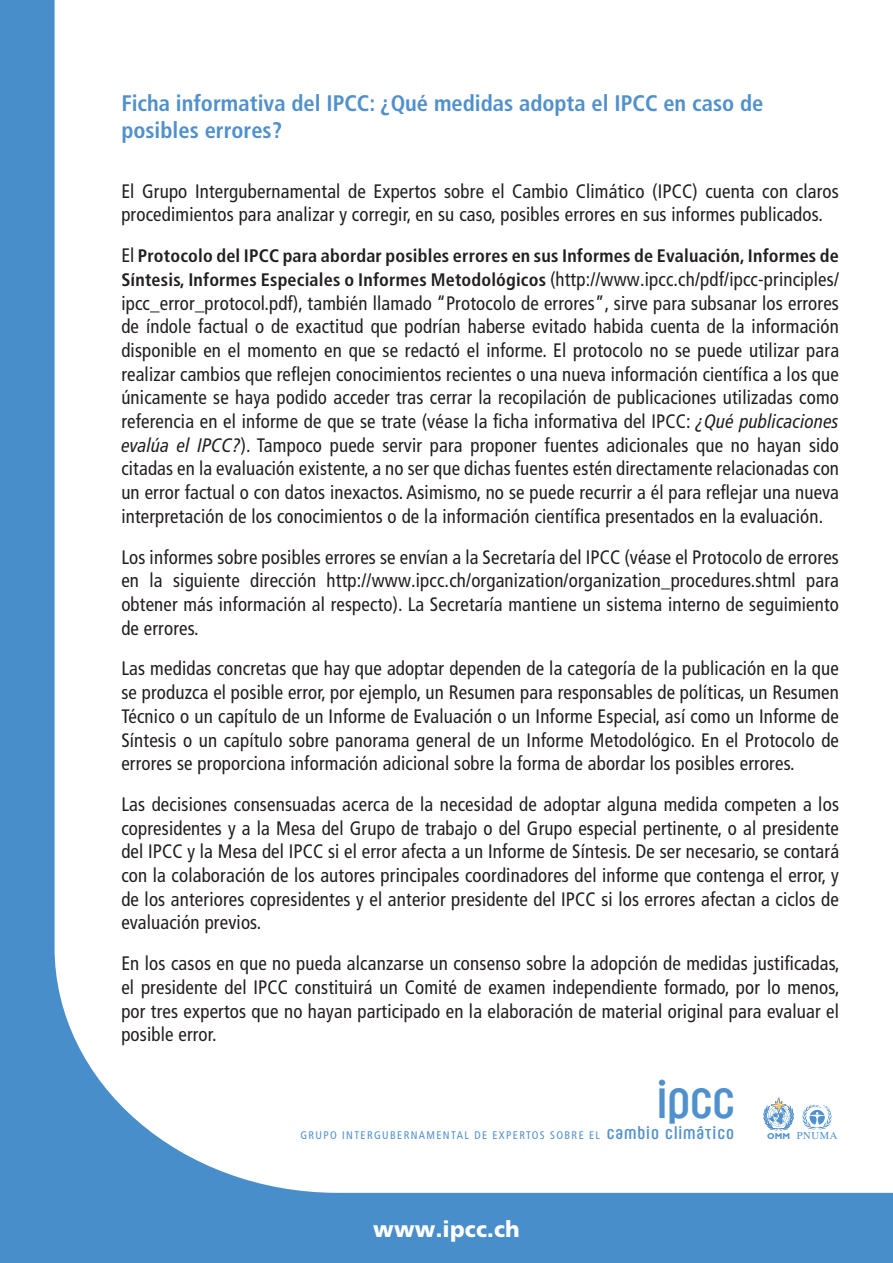
<style>
.page{position:relative;width:893px;height:1263px;background:#488ecb}
.page>*{position:absolute;margin:0;border:0;box-sizing:border-box;transform-origin:0 0}
.t1{font:44.1px "Seebad LT Std";color:#5090cc}
.Title_1_blue{font:700 condensed 22.5px/27px "Frutiger LT Pro";color:#5090cc}
.t2{font:900 22.5px "Frutiger LTCYR";letter-spacing:.01em;color:#fff}
.text{font:condensed 19.5px/23.7px "Frutiger LT Pro";letter-spacing:.01em;color:#231f20;text-align:justify}
.text-2{font:700 condensed 18.15px/23.7px "Frutiger LT Pro";letter-spacing:.01em;color:#231f20}
.t3{font:condensed 11.1px "Frutiger LT Pro";letter-spacing:.125em;color:#5090cc}
.t4{font:10.65px "Times";letter-spacing:.06em;color:#5090cc}
.s1{font-weight:400;font-size:19.5px}
.s2{font-style:italic}
.s3{font-family:"Seebad LT Std";font-stretch:normal;font-size:14.85px}
.s4{font-family:"Gill Sans";font-weight:700;font-size:8.7px}
</style>
<div class="page">
<div style="left:55px;top:0;width:838px;height:1193px;background:#fff"></div>
<svg style="left:802px;top:1105px;width:30px;height:25px"></svg>
<svg style="left:763px;top:1098px;width:31px;height:33px"></svg>
<p class="Title_1_blue" style="left:121px;top:90px;width:644px">Ficha informativa del IPCC: ¿Qué medidas adopta el IPCC en caso de posibles errores?</p>
<p class="text" style="left:121px;top:179px;width:719px">El Grupo Intergubernamental de Expertos sobre el Cambio Climático (IPCC) cuenta con claros procedimientos para analizar y corregir, en su caso, posibles errores en sus informes publicados.</p>
<p class="text-2" style="left:121px;top:244px;width:719px"><span class="s1">El</span> Protocolo del IPCC para abordar posibles errores en sus Informes de Evaluación, Informes de<br>Síntesis, Informes Especiales o Informes Metodológicos <span class="s1">(http://www.ipcc.ch/pdf/ipcc-principles/</span></p>
<p class="text" style="left:121px;top:291px;width:719px">ipcc_error_protocol.pdf), también llamado “Protocolo de errores”, sirve para subsanar los errores de índole factual o de exactitud que podrían haberse evitado habida cuenta de la información disponible en el momento en que se redactó el informe. El protocolo no se puede utilizar para realizar cambios que reflejen conocimientos recientes o una nueva información científica a los que únicamente se haya podido acceder tras cerrar la recopilación de publicaciones utilizadas como referencia en el informe de que se trate (véase la ficha informativa del IPCC: <span class="s2">¿Qué publicaciones evalúa el IPCC?</span>). Tampoco puede servir para proponer fuentes adicionales que no hayan sido citadas en la evaluación existente, a no ser que dichas fuentes estén directamente relacionadas con un error factual o con datos inexactos. Asimismo, no se puede recurrir a él para reflejar una nueva interpretación de los conocimientos o de la información científica presentados en la evaluación.</p>
<p class="text" style="left:121px;top:545px;width:719px">Los informes sobre posibles errores se envían a la Secretaría del IPCC (véase el Protocolo de errores en la siguiente dirección http://www.ipcc.ch/organization/organization_procedures.shtml para obtener más información al respecto). La Secretaría mantiene un sistema interno de seguimiento de errores.</p>
<p class="text" style="left:121px;top:657px;width:719px">Las medidas concretas que hay que adoptar dependen de la categoría de la publicación en la que se produzca el posible error, por ejemplo, un Resumen para responsables de políticas, un Resumen Técnico o un capítulo de un Informe de Evaluación o un Informe Especial, así como un Informe de Síntesis o un capítulo sobre panorama general de un Informe Metodológico. En el Protocolo de errores se proporciona información adicional sobre la forma de abordar los posibles errores.</p>
<p class="text" style="left:121px;top:792px;width:719px">Las decisiones consensuadas acerca de la necesidad de adoptar alguna medida competen a los copresidentes y a la Mesa del Grupo de trabajo o del Grupo especial pertinente, o al presidente del IPCC y la Mesa del IPCC si el error afecta a un Informe de Síntesis. De ser necesario, se contará con la colaboración de los autores principales coordinadores del informe que contenga el error, y de los anteriores copresidentes y el anterior presidente del IPCC si los errores afectan a ciclos de evaluación previos.</p>
<p class="text" style="left:121px;top:952px;width:720px">En los casos en que no pueda alcanzarse un consenso sobre la adopción de medidas justificadas, el presidente del IPCC constituirá un Comité de examen independiente formado, por lo menos, por tres expertos que no hayan participado en la elaboración de material original para evaluar el posible error.</p>
<h1 class="t1" style="left:656px;top:1076px;width:81px">ipcc</h1>
<p class="t3" style="left:300px;top:1128px;width:435px">GRUPO INTERGUBERNAMENTAL DE EXPERTOS SOBRE EL <span class="s3">cambio climático</span></p>
<p class="t4" style="left:767px;top:1125px;width:72px"><span class="s4">OMM</span> PNUMA</p>
<p class="t2" style="left:373px;top:1217px;width:148px">www.ipcc.ch</p>
</div>
